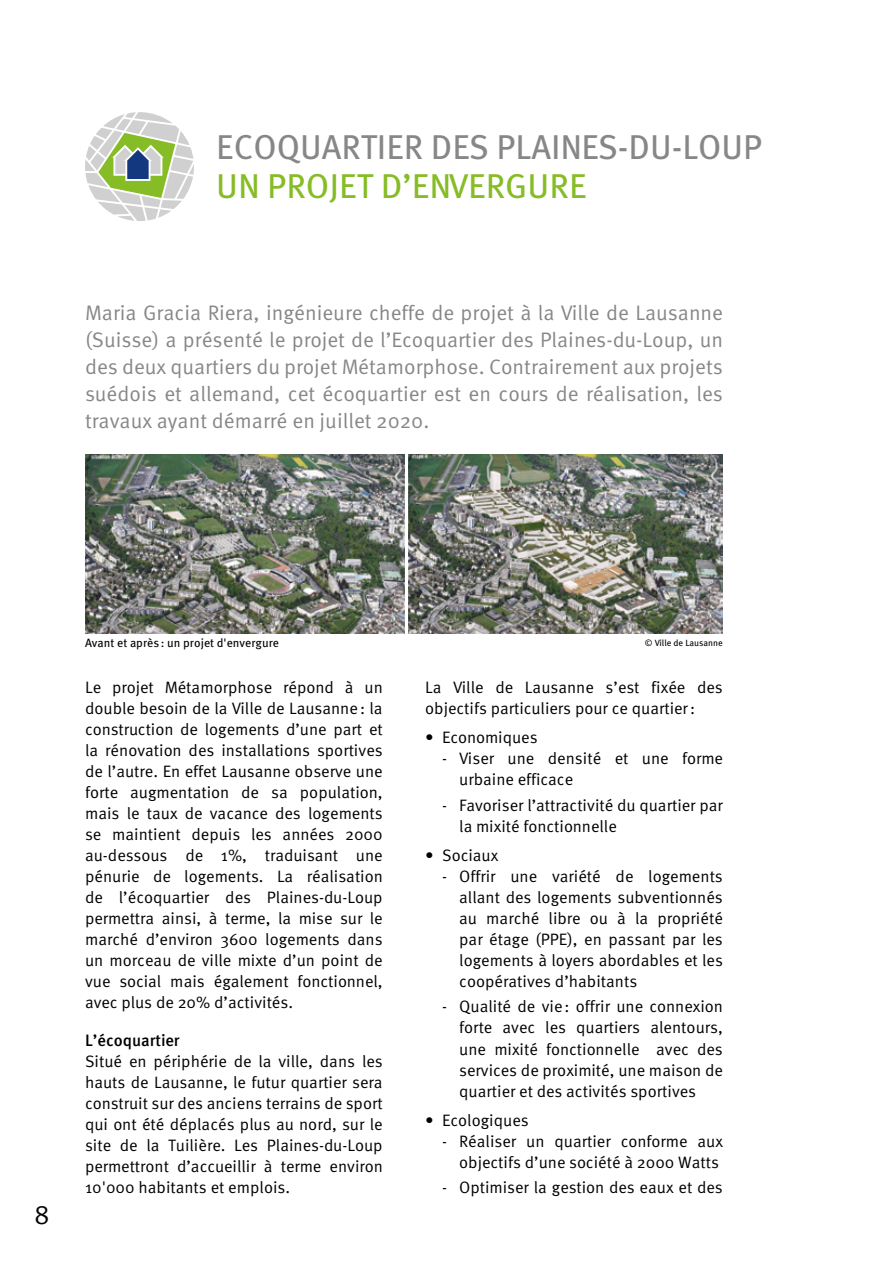
<style>
.page{position:relative;width:893px;height:1263px;background:#fff}
.page>*{position:absolute;margin:0;border:0;box-sizing:border-box;transform-origin:0 0}
.t1{font:34.5px "FF Meta Pro";color:#878787}
.t2{font:34.5px "FF Meta Pro";color:#86bc25}
.t3{font:27px "FF Meta Pro";color:#000}
.t4{font:21px/27px "FF Meta Pro";color:#878787;text-align:justify}
.t5{font:16.5px/21px "FF Meta Pro";color:#000;text-align:justify}
.t6{font:500 16.5px "FF Meta Pro";color:#000}
.t7{font:12px "FF Meta Pro";color:#000}
.t8{font:9px "FF Meta Pro";color:#000}
</style>
<div class="page">
<svg style="left:85px;top:112px;width:109px;height:109px"></svg>
<img style="left:85px;top:454px;width:638px;height:180px">
<hr style="left:405px;top:452px;width:3px;height:186px;background:#fff">
<h1 class="t1" style="left:216px;top:120px;width:547px">ECOQUARTIER DES PLAINES-DU-LOUP</h1>
<h1 class="t2" style="left:216px;top:159px;width:372px">UN PROJET D’ENVERGURE</h1>
<p class="t4" style="left:85px;top:298px;width:640px">Maria Gracia Riera, ingénieure cheffe de projet à la Ville de Lausanne (Suisse) a présenté le projet de l’Ecoquartier des Plaines-du-Loup, un des deux quartiers du projet Métamorphose. Contrairement aux projets suédois et allemand, cet écoquartier est en cours de réalisation, les travaux ayant démarré en juillet 2020.</p>
<h2 class="t3" style="left:34px;top:1195px;width:17px">8</h2>
<p class="t7" style="left:85px;top:634px;width:196px">Avant et après : un projet d'envergure</p>
<p class="t8" style="left:645px;top:636px;width:79px">© Ville de Lausanne</p>
<p class="t5" style="left:85px;top:675px;width:299px">Le projet Métamorphose répond à un double besoin de la Ville de Lausanne: la construction de logements d’une part et la rénovation des installations sportives de l’autre. En effet Lausanne observe une forte augmentation de sa population, mais le taux de vacance des logements se maintient depuis les années 2000 au-dessous de 1%, traduisant une pénurie de logements. La réalisation de l’écoquartier des Plaines-du-Loup permettra ainsi, à terme, la mise sur le marché d’environ 3600 logements dans un morceau de ville mixte d’un point de vue social mais également fonctionnel, avec plus de 20% d’activités.</p>
<p class="t6" style="left:85px;top:1027px;width:96px">L’écoquartier</p>
<p class="t5" style="left:85px;top:1050px;width:299px">Situé en périphérie de la ville, dans les hauts de Lausanne, le futur quartier sera construit sur des anciens terrains de sport qui ont été déplacés plus au nord, sur le site de la Tuilière. Les Plaines-du-Loup permettront d’accueillir à terme environ 10'000 habitants et emplois.</p>
<p class="t5" style="left:425px;top:676px;width:299px">La Ville de Lausanne s’est fixée des objectifs particuliers pour ce quartier:</p>
<p class="t5" style="left:425px;top:726px;width:114px">• Economiques</p>
<p class="t5" style="left:459px;top:747px;width:265px;text-indent:-17px">- Viser une densité et une forme urbaine efficace</p>
<p class="t5" style="left:459px;top:793px;width:265px;text-indent:-17px">- Favoriser l’attractivité du quartier par la mixité fonctionnelle</p>
<p class="t5" style="left:425px;top:844px;width:75px">• Sociaux</p>
<p class="t5" style="left:459px;top:865px;width:265px;text-indent:-17px">- Offrir une variété de logements allant des logements subventionnés au marché libre ou à la propriété par étage (PPE), en passant par les logements à loyers abordables et les coopératives d’habitants</p>
<p class="t5" style="left:459px;top:995px;width:265px;text-indent:-17px">- Qualité de vie: offrir une connexion forte avec les quartiers alentours, une mixité fonctionnelle avec des services de proximité, une maison de quartier et des activités sportives</p>
<p class="t5" style="left:425px;top:1109px;width:105px">• Ecologiques</p>
<p class="t5" style="left:442px;top:1130px;width:282px;text-align:right">- Réaliser un quartier conforme aux objectifs d’une société à 2000 Watts</p>
<p class="t5" style="left:442px;top:1176px;width:282px">- Optimiser la gestion des eaux et des</p>
</div>
